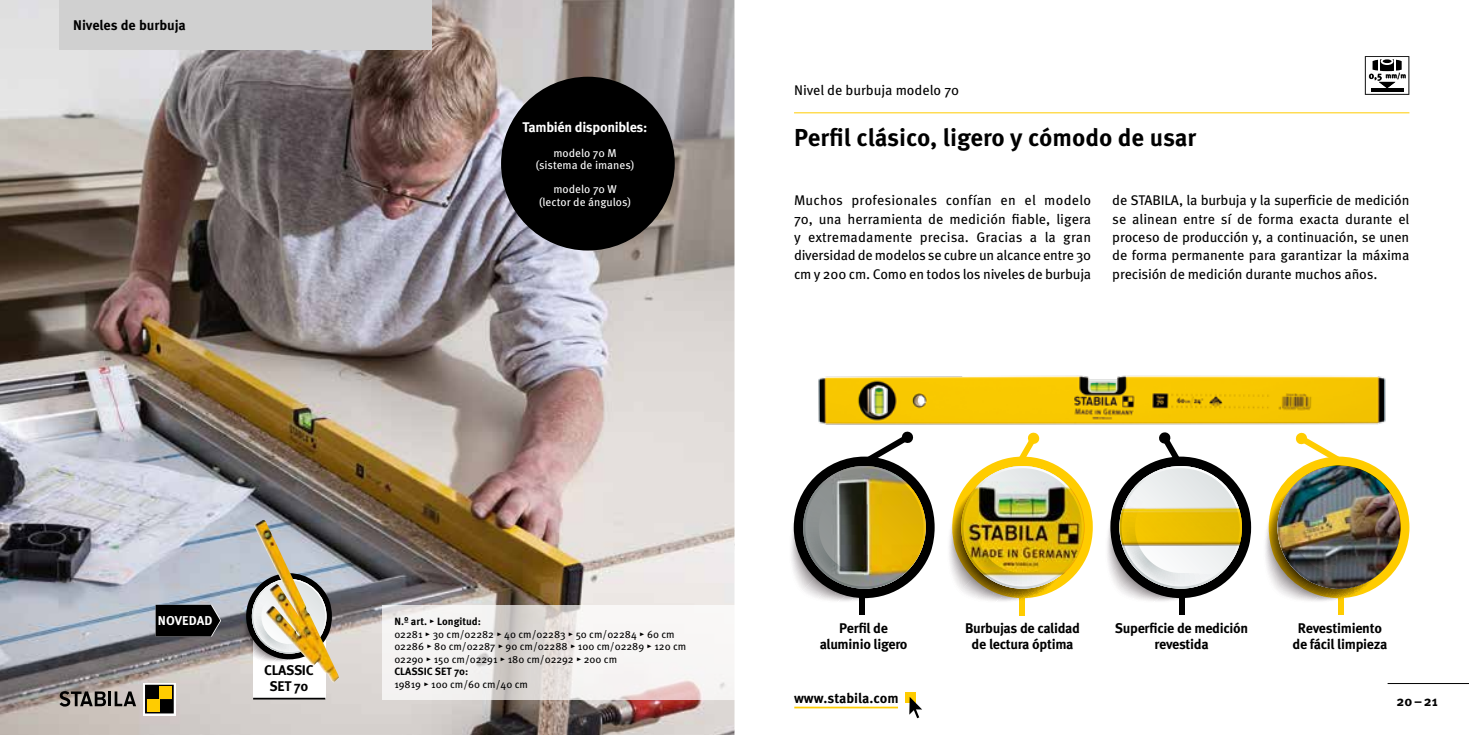
<style>
.page{position:relative;width:1469px;height:735px;background:#fff}
.page>*{position:absolute;margin:0;border:0;box-sizing:border-box;transform-origin:0 0}
.t1{font:700 24.5px "Meta Pro";color:#000}
.t2{font:14px/18.4px "Meta Pro";letter-spacing:-.01em;color:#000;text-align:justify}
.t3{font:700 14px/16.8px "Meta Pro";letter-spacing:-.02em;color:#000;text-align:center}
.t4{font:700 14px "Meta Pro";letter-spacing:-.025em;color:#fff}
.t5{font:700 12.78px "Meta Pro";letter-spacing:.01em;color:#fff}
.t6{font:11.38px/12.2px "Meta Pro";color:#fff;text-align:center}
.t7{font:10.5px/12.6px "Meta Pro";color:#000}
.t8{font:700 10.5px "Meta Pro";color:#000}
.t9{font:700 7.17px "Meta Pro";color:#000}
.s1{font-size:9.62px}
</style>
<div class="page">
<hr style="left:1387px;top:682px;width:81px;height:1px;background:#000">
<div style="left:905px;top:691px;width:10px;height:11px;background:#fc0"></div>
<svg style="left:909px;top:696px;width:13px;height:21px"></svg>
<hr style="left:794px;top:706px;width:104px;height:2px;background:#fc0">
<img style="left:0;top:0;width:734px;height:734px">
<div style="left:1018px;top:482px;width:6px;height:132px;background:#fc0"></div>
<div style="left:1178px;top:505px;width:6px;height:109px;background:#000"></div>
<div style="left:859px;top:505px;width:6px;height:109px;background:#000"></div>
<div style="left:1338px;top:505px;width:6px;height:109px;background:#fc0"></div>
<svg style="left:791px;top:431px;width:143px;height:170px"></svg>
<svg style="left:949px;top:432px;width:143px;height:173px"></svg>
<svg style="left:1107px;top:432px;width:144px;height:173px"></svg>
<svg style="left:1265px;top:432px;width:144px;height:169px"></svg>
<img style="left:818px;top:375px;width:568px;height:50px">
<hr style="left:794px;top:112px;width:615px;height:1px;background:#fc0">
<img style="left:960px;top:481px;width:124px;height:99px">
<img style="left:802px;top:464px;width:124px;height:124px;border-radius:62px">
<img style="left:1277px;top:465px;width:123px;height:123px;border-radius:62px">
<div style="left:501px;top:77px;width:173px;height:173px;background:#000;border-radius:50%"></div>
<img style="left:1119px;top:479px;width:124px;height:94px">
<svg style="left:1364px;top:56px;width:45px;height:39px"></svg>
<svg style="left:156px;top:604px;width:65px;height:32px;background:#111212"></svg>
<div style="left:253px;top:630px;width:72px;height:68px;background:#fff"></div>
<svg style="left:242px;top:573px;width:12px;height:90px"></svg>
<hr style="left:253px;top:697px;width:72px;height:2px;background:#000">
<img style="left:254px;top:519px;width:85px;height:163px">
<svg style="left:382px;top:604px;width:352px;height:95px;fill:#f5f3f2"></svg>
<div style="left:60px;top:0;width:372px;height:50px;background:#d0d0d0"></div>
<hr style="left:108px;top:691px;width:3px;height:14px;background:#000">
<svg style="left:115px;top:691px;width:21px;height:14px"></svg>
<svg style="left:60px;top:690px;width:46px;height:16px"></svg>
<svg style="left:143px;top:682px;width:33px;height:33px"></svg>
<svg style="left:145px;top:684px;width:29px;height:29px"></svg>
<div style="left:159px;top:686px;width:13px;height:12px;background:#fc0"></div>
<div style="left:147px;top:698px;width:12px;height:13px;background:#fc0"></div>
<p class="t3" style="left:73px;top:16px;width:114px">Niveles de burbuja</p>
<p class="t4" style="left:522px;top:116px;width:126px">También disponibles:</p>
<p class="t6" style="left:535px;top:146px;width:100px">modelo 70 M (sistema de imanes)</p>
<p class="t6" style="left:539px;top:182px;width:93px">modelo 70 W (lector de ángulos)</p>
<p class="t2" style="left:794px;top:80px;width:167px">Nivel de burbuja modelo 70</p>
<h1 class="t1" style="left:794px;top:118px;width:404px">Perfil clásico, ligero y cómodo de usar</h1>
<p class="t9" style="left:1368px;top:70px;width:39px"><span class="s1">0,5</span> mm/m</p>
<p class="t2" style="left:794px;top:190px;width:299px">Muchos profesionales confían en el modelo 70, una herramienta de medición fiable, ligera y extremadamente precisa. Gracias a la gran diversidad de modelos se cubre un alcance entre 30 cm y 200 cm. Como en todos los niveles de burbuja</p>
<p class="t2" style="left:1112px;top:190px;width:299px">de STABILA, la burbuja y la superficie de medición se alinean entre sí de forma exacta durante el proceso de producción y, a continuación, se unen de forma permanente para garantizar la máxima precisión de medición durante muchos años.</p>
<p class="t5" style="left:158px;top:610px;width:56px">NOVEDAD</p>
<p class="t8" style="left:394px;top:612px;width:88px">N.º art. ▸ Longitud:</p>
<p class="t7" style="left:394px;top:626px;width:293px">02281 ▸ 30 cm/02282 ▸ 40 cm/02283 ▸ 50 cm/02284 ▸ 60 cm<br>02286 ▸ 80 cm/02287 ▸ 90 cm/02288 ▸ 100 cm/02289 ▸ 120 cm<br>02290 ▸ 150 cm/02291 ▸ 180 cm/02292 ▸ 200 cm</p>
<p class="t8" style="left:394px;top:663px;width:75px">CLASSIC SET 70:</p>
<p class="t7" style="left:394px;top:677px;width:135px">19819 ▸ 100 cm/60 cm/40 cm</p>
<p class="t3" style="left:264px;top:660px;width:51px">CLASSIC<br>SET 70</p>
<p class="t3" style="left:819px;top:618px;width:89px">Perfil de aluminio ligero</p>
<p class="t3" style="left:965px;top:618px;width:116px">Burbujas de calidad de lectura óptima</p>
<p class="t3" style="left:1114px;top:618px;width:135px">Superficie de medición revestida</p>
<p class="t3" style="left:1292px;top:618px;width:96px">Revestimiento de fácil limpieza</p>
<p class="t3" style="left:794px;top:688px;width:106px">www.stabila.com</p>
<p class="t3" style="left:1396px;top:691px;width:43px">20–21</p>
</div>
